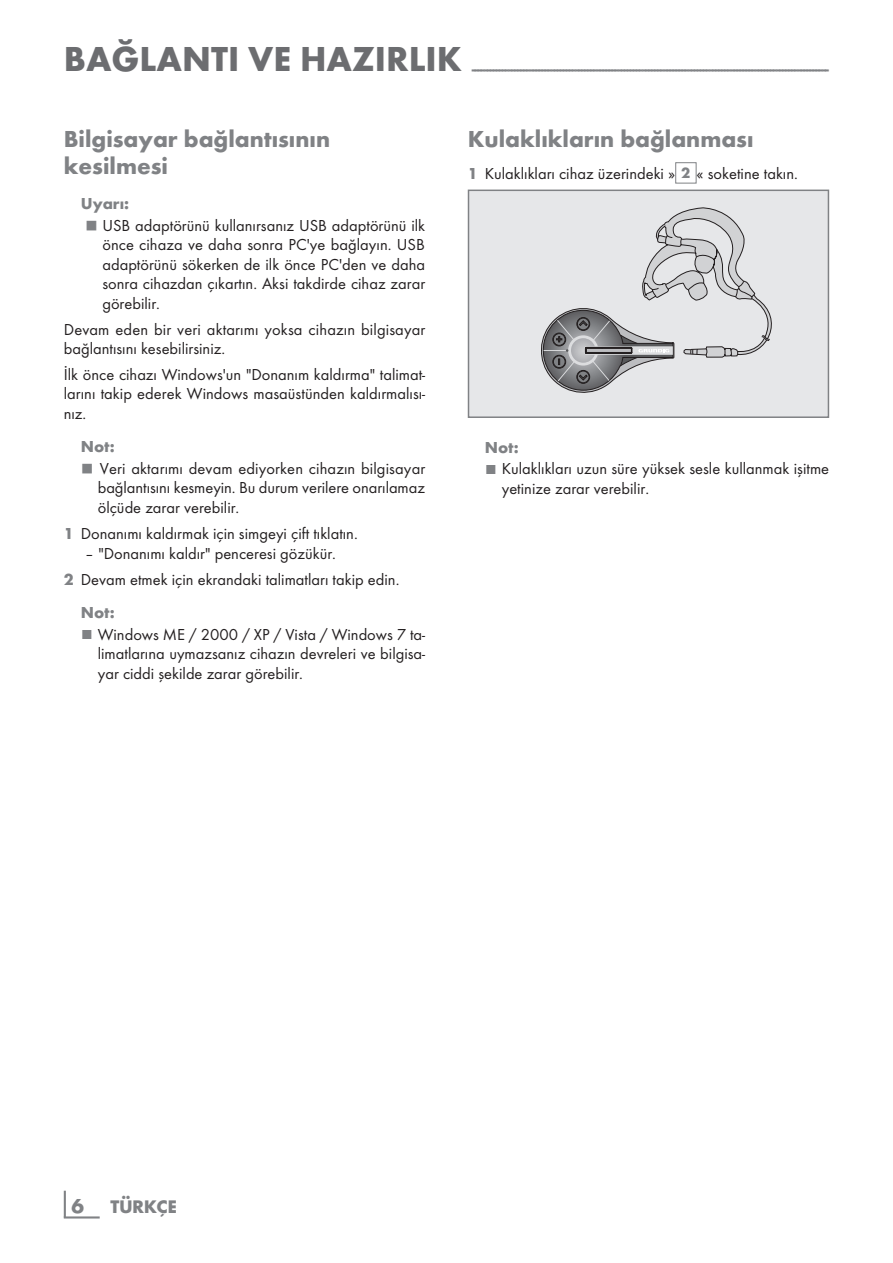
<style>
.page{position:relative;width:893px;height:1263px;background:#fff}
.page>*{position:absolute;margin:0;border:0;box-sizing:border-box;transform-origin:0 0}
.t1{font:700 36px "Futura TOT";color:#6c6d70}
.t2{font:700 24px/27px "Futura TOT";color:#808285}
.t3{font:700 21px "Futura TOT";color:#808285}
.t4{font:700 16.8px "Futura";color:#808285}
.t5{font:16.5px/19.5px "Futura TOT Boo";color:#231f20;text-align:justify}
.t6{font:700 16.5px "Futura TOT";color:#808285}
.t7{font:700 15px "Futura TOT";color:#808285}
.s1{font-family:"Grund Son Se";font-size:9px;color:#808285}
.s2{font-family:"Futura TOT";font-weight:700;color:#808285}
.s3{font-family:"Futura TOT";font-weight:700;font-size:13.5px;color:#808285}
.s4{font-family:"Futura TOT";font-weight:700;font-size:15.3px;color:#808285}
</style>
<div class="page">
<hr style="left:64px;top:1191px;width:2px;height:26px;background:#808285">
<hr style="left:64px;top:1216px;width:36px;height:2px;background:#808285">
<div style="left:675px;top:162px;width:22px;height:22px;background:#fff;border:1px solid #808285"></div>
<div style="left:468px;top:190px;width:360px;height:227px;background:#e6e7e9"></div>
<svg style="left:541px;top:208px;width:231px;height:185px"></svg>
<div style="left:468px;top:190px;width:361px;height:228px;border:2px solid #808285"></div>
<h1 class="t1" style="left:64px;top:37px;width:400px">BAĞLANTI VE HAZIRLIK</h1>
<p class="t7" style="left:472px;top:59px;width:359px">---------------------------------------------------------------------------------------------------------------------</p>
<h2 class="t2" style="left:64px;top:125px;width:268px">Bilgisayar bağlantısının kesilmesi</h2>
<p class="t6" style="left:81px;top:193px;width:50px">Uyarı:</p>
<p class="t5" style="left:102px;top:215px;width:324px;text-indent:-17px"><span class="s1">7</span> USB adaptörünü kullanırsanız USB adaptörünü ilk önce cihaza ve daha sonra PC'ye bağlayın. USB adaptörünü sökerken de ilk önce PC'den ve daha sonra cihazdan çıkartın. Aksi takdirde cihaz zarar görebilir.</p>
<p class="t5" style="left:64px;top:319px;width:363px">Devam eden bir veri aktarımı yoksa cihazın bilgisayar bağlantısını kesebilirsiniz.</p>
<p class="t5" style="left:64px;top:365px;width:363px">İlk önce cihazı Windows'un "Donanım kaldırma" talimat&shy;larını takip ederek Windows masaüstünden kaldırmalısı&shy;nız.</p>
<p class="t6" style="left:81px;top:436px;width:35px">Not:</p>
<p class="t5" style="left:98px;top:458px;width:329px;text-indent:-17px"><span class="s1">7</span> Veri aktarımı devam ediyorken cihazın bilgisayar bağlantısını kesmeyin. Bu durum verilere onarılamaz ölçüde zarar verebilir.</p>
<p class="t5" style="left:64px;top:524px;width:295px"><span class="s2">1</span> Donanımı kaldırmak için simgeyi çift tıklatın.</p>
<p class="t5" style="left:64px;top:540px;width:337px;line-height:26.2px;text-indent:21px">– "Donanımı kaldır" penceresi gözükür.<br><span class="s2">2</span> Devam etmek için ekrandaki talimatları takip edin.</p>
<p class="t6" style="left:81px;top:602px;width:35px">Not:</p>
<p class="t5" style="left:98px;top:624px;width:329px;text-indent:-15px"><span class="s3">■</span> Windows ME / 2000 / XP / Vista / Windows 7 ta&shy;limatlarına uymazsanız cihazın devreleri ve bilgisa&shy;yar ciddi şekilde zarar görebilir.</p>
<h2 class="t2" style="left:468px;top:125px;width:287px">Kulaklıkların bağlanması</h2>
<p class="t5" style="left:468px;top:164px;width:332px"><span class="s2">1</span> Kulaklıkları cihaz üzerindeki » <span class="s4">2</span> « soketine takın.</p>
<p class="t6" style="left:485px;top:437px;width:35px">Not:</p>
<p class="t5" style="left:502px;top:459px;width:329px;text-indent:-15px"><span class="s3">■</span> Kulaklıkları uzun süre yüksek sesle kullanmak işitme yetinize zarar verebilir.</p>
<p class="t3" style="left:72px;top:1193px;width:14px">6</p>
<p class="t4" style="left:111px;top:1194px;width:68px">TÜRKÇE</p>
</div>
